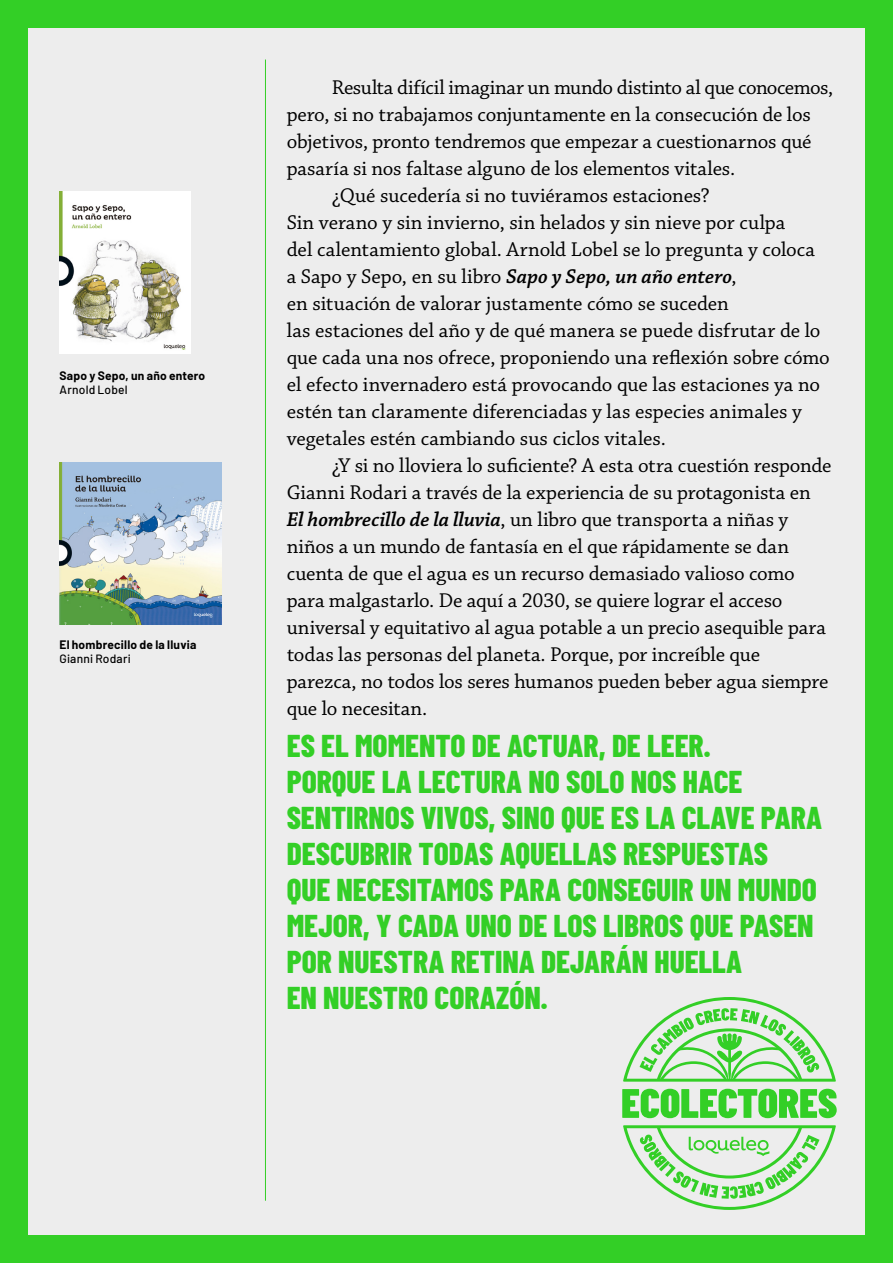
<style>
.page{position:relative;width:893px;height:1263px;background:#fff}
.page>*{position:absolute;margin:0;border:0;box-sizing:border-box;transform-origin:0 0}
.t1{font:800 31.5px/36px "Barlow Condensed";letter-spacing:-.005em;color:#33cf26}
.t2{font:21px "Chaparral Pro";letter-spacing:-.005em;color:#000}
.t3{font:700 12px "Barlow";letter-spacing:.015em;color:#000}
.t4{font:500 12px "Barlow";letter-spacing:.015em;color:#000}
.s1{font-weight:600;font-style:italic}
</style>
<div class="page">
<div style="left:15px;top:10px;width:866px;height:1245px;background:#ededed"></div>
<hr style="left:265px;top:60px;width:1px;height:1141px;background:#33cf26">
<img style="left:60px;top:192px;width:131px;height:162px">
<img style="left:60px;top:462px;width:162px;height:162px">
<svg style="left:622px;top:1089px;width:215px;height:29px"></svg>
<svg style="left:623px;top:1125px;width:213px;height:85px"></svg>
<svg style="left:623px;top:997px;width:213px;height:85px"></svg>
<div style="left:0;top:1235px;width:893px;height:28px;background:#33cf26"></div>
<div style="left:0;top:0;width:893px;height:28px;background:#33cf26"></div>
<div style="left:0;top:0;width:28px;height:1263px;background:#33cf26"></div>
<div style="left:865px;top:0;width:28px;height:1263px;background:#33cf26"></div>
<p class="t3" style="left:60px;top:366px;width:147px">Sapo y Sepo, un año entero</p>
<p class="t4" style="left:60px;top:381px;width:70px">Arnold Lobel</p>
<p class="t3" style="left:60px;top:636px;width:138px">El hombrecillo de la lluvia</p>
<p class="t4" style="left:60px;top:650px;width:73px">Gianni Rodari</p>
<p class="t2" style="left:332px;top:75px;width:503px">Resulta difícil imaginar un mundo distinto al que conocemos,</p>
<p class="t2" style="left:287px;top:102px;width:526px">pero, si no trabajamos conjuntamente en la consecución de los</p>
<p class="t2" style="left:287px;top:129px;width:526px">objetivos, pronto tendremos que empezar a cuestionarnos qué</p>
<p class="t2" style="left:287px;top:156px;width:450px">pasaría si nos faltase alguno de los elementos vitales.</p>
<p class="t2" style="left:332px;top:183px;width:379px">¿Qué sucedería si no tuviéramos estaciones?</p>
<p class="t2" style="left:287px;top:210px;width:500px">Sin verano y sin invierno, sin helados y sin nieve por culpa</p>
<p class="t2" style="left:287px;top:237px;width:530px">del calentamiento global. Arnold Lobel se lo pregunta y coloca</p>
<p class="t2" style="left:287px;top:264px;width:451px">a Sapo y Sepo, en su libro <span class="s1">Sapo y Sepo, un año entero</span>,</p>
<p class="t2" style="left:287px;top:291px;width:444px">en situación de valorar justamente cómo se suceden</p>
<p class="t2" style="left:287px;top:318px;width:535px">las estaciones del año y de qué manera se puede disfrutar de lo</p>
<p class="t2" style="left:287px;top:345px;width:545px">que cada una nos ofrece, proponiendo una reflexión sobre cómo</p>
<p class="t2" style="left:287px;top:372px;width:535px">el efecto invernadero está provocando que las estaciones ya no</p>
<p class="t2" style="left:287px;top:399px;width:517px">estén tan claramente diferenciadas y las especies animales y</p>
<p class="t2" style="left:287px;top:426px;width:381px">vegetales estén cambiando sus ciclos vitales.</p>
<p class="t2" style="left:332px;top:453px;width:501px">¿Y si no lloviera lo suficiente? A esta otra cuestión responde</p>
<p class="t2" style="left:287px;top:480px;width:526px">Gianni Rodari a través de la experiencia de su protagonista en</p>
<p class="t2" style="left:287px;top:507px;width:503px"><span class="s1">El hombrecillo de la lluvia</span>, un libro que transporta a niñas y</p>
<p class="t2" style="left:287px;top:534px;width:504px">niños a un mundo de fantasía en el que rápidamente se dan</p>
<p class="t2" style="left:287px;top:561px;width:510px">cuenta de que el agua es un recurso demasiado valioso como</p>
<p class="t2" style="left:287px;top:588px;width:497px">para malgastarlo. De aquí a 2030, se quiere lograr el acceso</p>
<p class="t2" style="left:287px;top:615px;width:541px">universal y equitativo al agua potable a un precio asequible para</p>
<p class="t2" style="left:287px;top:642px;width:475px">todas las personas del planeta. Porque, por increíble que</p>
<p class="t2" style="left:287px;top:669px;width:543px">parezca, no todos los seres humanos pueden beber agua siempre</p>
<p class="t2" style="left:287px;top:696px;width:142px">que lo necesitan.</p>
<p class="t1" style="left:287px;top:726px;width:537px">ES EL MOMENTO DE ACTUAR, DE LEER.<br>PORQUE LA LECTURA NO SOLO NOS HACE SENTIRNOS VIVOS, SINO QUE ES LA CLAVE PARA DESCUBRIR TODAS AQUELLAS RESPUESTAS<br>QUE NECESITAMOS PARA CONSEGUIR UN MUNDO MEJOR, Y CADA UNO DE LOS LIBROS QUE PASEN POR NUESTRA RETINA DEJARÁN HUELLA<br>EN NUESTRO CORAZÓN.</p>
</div>
